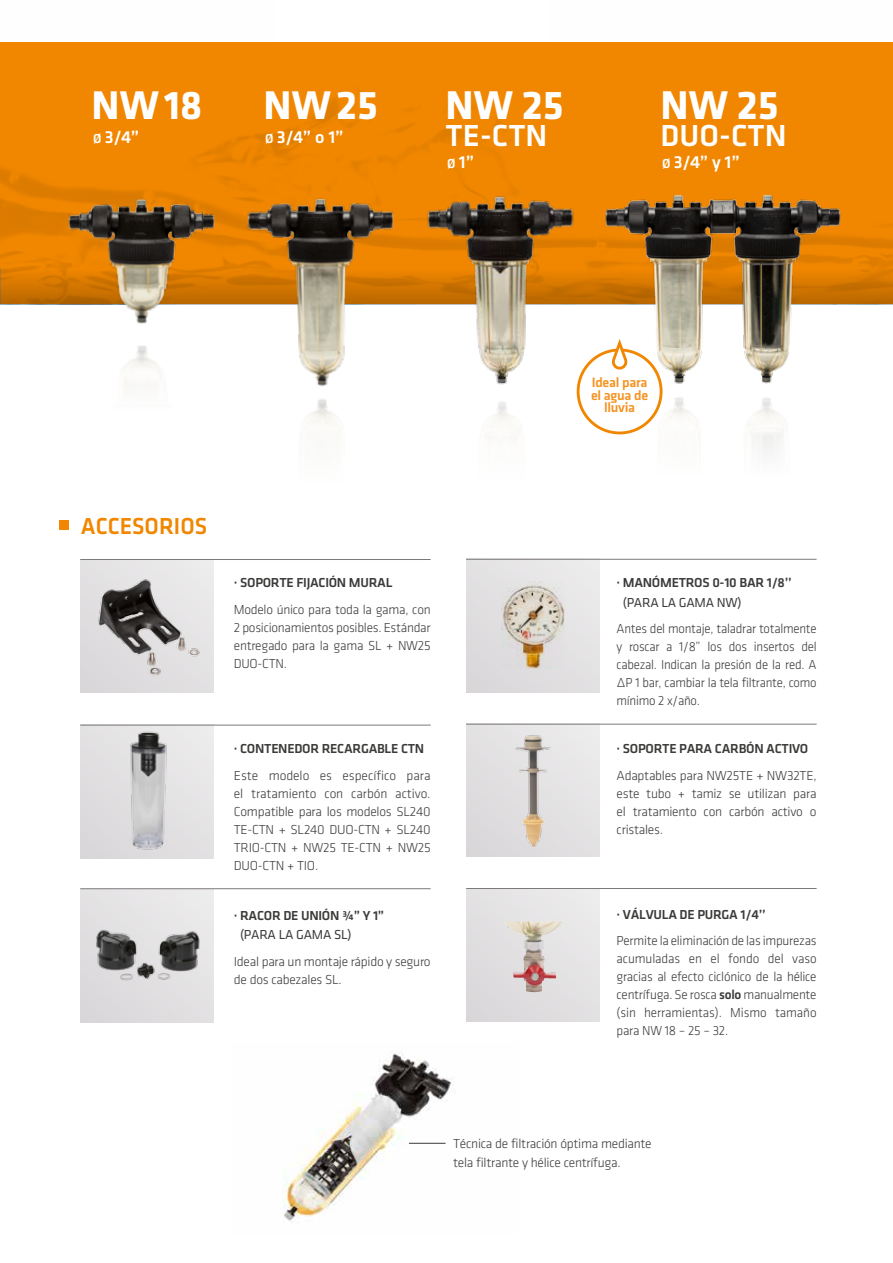
<style>
.page{position:relative;width:893px;height:1263px;background:#fff}
.page>*{position:absolute;margin:0;border:0;box-sizing:border-box;transform-origin:0 0}
.t1{font:700 41.7px "Klavika CH";color:#fff}
.t2{font:700 41.55px "Klavika CH";color:#fff}
.t3{font:500 31.5px "Klavika CH";color:#fff}
.t4{font:500 24px "Klavika CH";color:#f18700;scale:.96 1}
.t5{font:500 18px "Klavika CH";color:#fff}
.t6{font:500 14.1px/12.6px "Klavika CH";letter-spacing:-.02em;color:#f49423;text-align:center}
.t7{font:300 13.5px/18px "Klavika CH";letter-spacing:-.02em;color:#3b3b3a;text-align:justify}
.t8{font:300 13.5px/18px "Klavika CH";letter-spacing:-.02em;color:#3b3b3a;text-align:justify;scale:.96 1}
.t9{font:500 13.5px "Klavika CH";letter-spacing:-.02em;color:#3b3b3a}
.t10{font:13.5px "Klavika CH";letter-spacing:-.02em;color:#3b3b3a}
.s1{font-size:13.5px}
.s2{font-weight:500}
</style>
<div class="page">
<div style="left:0;top:43px;width:893px;height:225px;background:#f18700"></div>
<svg style="left:0;top:268px;width:893px;height:36px"></svg>
<img style="left:283px;top:1051px;width:172px;height:172px">
<div style="left:60px;top:520px;width:9px;height:9px;background:#f18700"></div>
<img style="left:80px;top:561px;width:134px;height:131px">
<div style="left:80px;top:725px;width:134px;height:133px;background:#e3e1e2"></div>
<img style="left:125px;top:724px;width:49px;height:126px">
<div style="left:80px;top:889px;width:134px;height:133px;background:#e3e1e2"></div>
<img style="left:96px;top:929px;width:104px;height:52px">
<hr style="left:80px;top:725px;width:351px;height:1px;background:#7d797d">
<hr style="left:80px;top:559px;width:351px;height:1px;background:#7d797d">
<hr style="left:80px;top:888px;width:351px;height:1px;background:#7d797d">
<div style="left:466px;top:559px;width:133px;height:133px;background:#e3e1e2"></div>
<img style="left:501px;top:585px;width:63px;height:84px">
<div style="left:466px;top:724px;width:133px;height:133px;background:#e3e1e2"></div>
<img style="left:515px;top:735px;width:36px;height:112px">
<div style="left:466px;top:888px;width:133px;height:133px;background:#e3e2e3"></div>
<img style="left:503px;top:921px;width:59px;height:71px">
<hr style="left:466px;top:888px;width:351px;height:1px;background:#7d797d">
<hr style="left:466px;top:559px;width:351px;height:1px;background:#7d797d">
<hr style="left:466px;top:724px;width:351px;height:1px;background:#7d797d">
<hr style="left:409px;top:1143px;width:37px;height:1px;background:#3b3b3a">
<img style="left:68px;top:195px;width:148px;height:129px">
<img style="left:125px;top:346px;width:36px;height:42px">
<img style="left:247px;top:193px;width:148px;height:193px">
<img style="left:309px;top:399px;width:31px;height:35px">
<img style="left:604px;top:192px;width:238px;height:165px">
<img style="left:604px;top:357px;width:184px;height:95px">
<img style="left:425px;top:193px;width:153px;height:166px">
<img style="left:481px;top:359px;width:97px;height:79px">
<div style="left:577px;top:348px;width:85px;height:86px;border:3px solid #f18700;border-radius:50%"></div>
<svg style="left:612px;top:335px;width:19px;height:36px"></svg>
<h2 class="t2" style="left:92px;top:75px;width:112px">NW18</h2>
<h2 class="t2" style="left:264px;top:75px;width:116px">NW25</h2>
<h1 class="t1" style="left:446px;top:75px;width:119px">NW 25</h1>
<h3 class="t3" style="left:446px;top:114px;width:103px">TE-CTN</h3>
<h3 class="t5" style="left:93px;top:125px;width:48px"><span class="s1">Ø</span> 3/4”</h3>
<h3 class="t5" style="left:265px;top:125px;width:80px"><span class="s1">Ø</span> 3/4” o 1”</h3>
<h1 class="t1" style="left:661px;top:75px;width:119px">NW 25</h1>
<h3 class="t3" style="left:661px;top:114px;width:128px">DUO-CTN</h3>
<h3 class="t5" style="left:447px;top:150px;width:29px"><span class="s1">Ø</span> 1”</h3>
<h3 class="t5" style="left:662px;top:150px;width:79px"><span class="s1">Ø</span> 3/4” y 1”</h3>
<p class="t6" style="left:591px;top:376px;width:59px">Ideal para el agua de lluvia</p>
<h3 class="t4" style="left:81px;top:509px;width:133px">ACCESORIOS</h3>
<p class="t9" style="left:234px;top:574px;width:160px">· SOPORTE FIJACIÓN MURAL</p>
<p class="t7" style="left:234px;top:600px;width:198px">Modelo único para toda la gama, con 2 posicionamientos posibles. Estándar entregado para la gama SL + NW25<br>DUO-CTN.</p>
<p class="t9" style="left:234px;top:740px;width:192px">· CONTENEDOR RECARGABLE CTN</p>
<p class="t7" style="left:234px;top:766px;width:198px">Este modelo es específico para el tratamiento con carbón activo.<br>Compatible para los modelos SL240<br>TE-CTN + SL240 DUO-CTN + SL240<br>TRIO-CTN + NW25 TE-CTN + NW25<br>DUO-CTN + TIO.</p>
<p class="t9" style="left:234px;top:906px;width:152px">· RACOR DE UNIÓN ¾” Y 1”</p>
<p class="t10" style="left:240px;top:926px;width:113px">(PARA LA GAMA SL)</p>
<p class="t7" style="left:234px;top:952px;width:198px">Ideal para un montaje rápido y seguro de dos cabezales SL.</p>
<p class="t9" style="left:617px;top:573px;width:177px">· MANÓMETROS 0-10 BAR 1/8’’</p>
<p class="t10" style="left:623px;top:593px;width:120px">(PARA LA GAMA NW)</p>
<p class="t8" style="left:617px;top:619px;width:210px">Antes del montaje, taladrar totalmente y roscar a 1/8” los dos insertos del cabezal. Indican la presión de la red. A ∆P 1 bar, cambiar la tela filtrante, como mínimo 2 x/año.</p>
<p class="t9" style="left:617px;top:740px;width:193px">· SOPORTE PARA CARBÓN ACTIVO</p>
<p class="t7" style="left:617px;top:766px;width:201px">Adaptables para NW25TE + NW32TE, este tubo + tamiz se utilizan para el tratamiento con carbón activo o cristales.</p>
<p class="t9" style="left:617px;top:905px;width:151px">· VÁLVULA DE PURGA 1/4’’</p>
<p class="t7" style="left:617px;top:932px;width:202px">Permite la eliminación de las impurezas acumuladas en el fondo del vaso gracias al efecto ciclónico de la hélice centrífuga. Se rosca <span class="s2">solo</span> manualmente (sin herramientas). Mismo tamaño para NW 18 – 25 – 32.</p>
<p class="t7" style="left:453px;top:1133px;width:200px;line-height:19.5px">Técnica de filtración óptima mediante tela filtrante y hélice centrífuga.</p>
</div>
